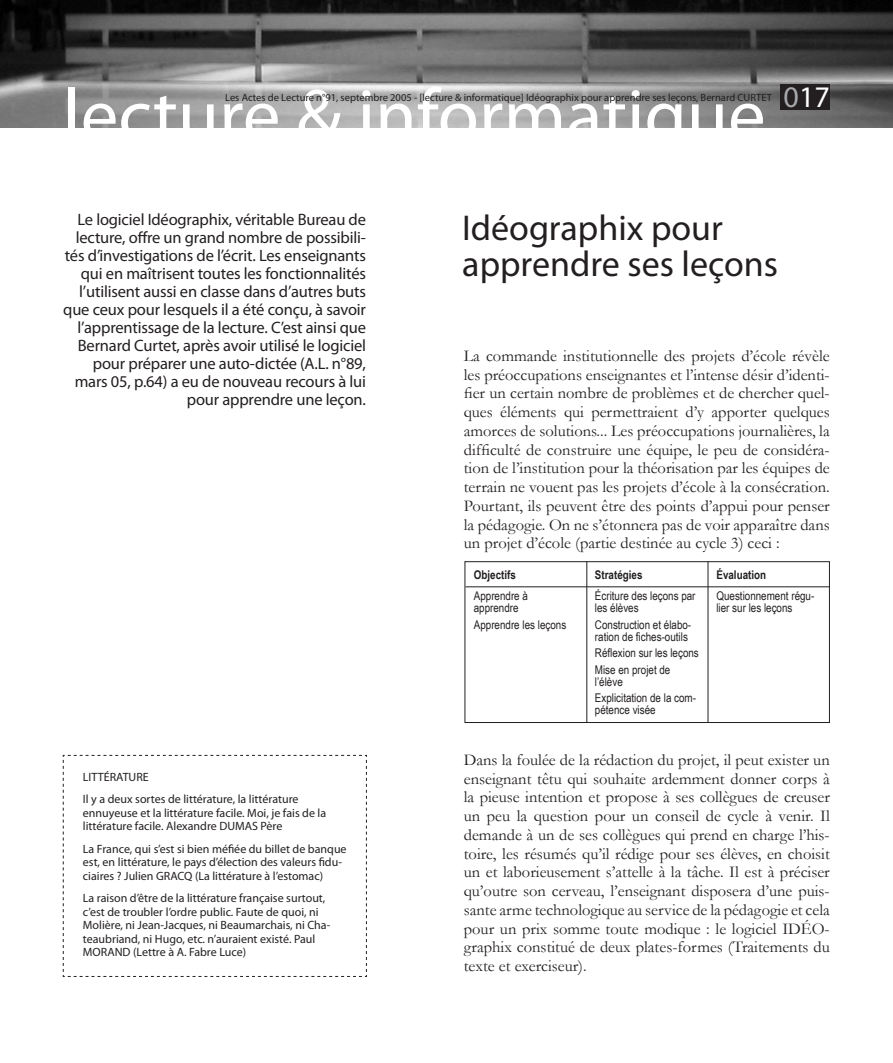
<style>
.page{position:relative;width:893px;height:1063px;background:#fff}
.page>*{position:absolute;margin:0;border:0;box-sizing:border-box;transform-origin:0 0}
.t1{font:75px "Myriad Pro";color:#fff}
.Corps_de_texte{font:36px/36px "Myriad Pro";color:#231f20}
.t2{font:30px "Myriad Pro";color:#fff}
.t3{font:16.5px/18.8px "Garamond";color:#231f20;text-align:justify}
.Corps_de_texte-2{font:16.5px/18px "Myriad Pro";letter-spacing:-.01em;color:#231f20;text-align:right}
.t4{font:12px/13.5px "Myriad Pro";color:#231f20}
.t5{font:12px/12px "Arial Narrow";color:#231f20}
.t6{font:700 12px "Arial Narrow";color:#231f20}
.t7{font:10.5px "Myriad Pro";color:#231f20}
.s1{color:#a8a9ad}
</style>
<div class="page">
<img style="left:0;top:0;width:893px;height:128px">
<div style="left:780px;top:84px;width:50px;height:26px;background:#231f20"></div>
<div style="left:465px;top:561px;width:365px;height:162px;border:1px solid #231f20"></div>
<hr style="left:586px;top:561px;width:1px;height:162px;background:#231f20">
<hr style="left:708px;top:561px;width:1px;height:162px;background:#231f20">
<hr style="left:466px;top:586px;width:363px;height:1px;background:#231f20">
<svg style="left:63px;top:755px;width:304px;height:222px"></svg>
<p class="t1" style="left:63px;top:69px;width:704px">lecture &amp; informatique</p>
<p class="t7" style="left:225px;top:91px;width:548px">Les Actes de Lecture n°91, septembre 2005 - [lecture &amp; informatique] Idéographix pour apprendre ses leçons, Bernard CURTET</p>
<p class="t2" style="left:784px;top:78px;width:48px"><span class="s1">0</span>17</p>
<p class="Corps_de_texte-2" style="left:63px;top:210px;width:304px">Le logiciel Idéographix, véritable Bureau de lecture, offre un grand nombre de possibili&shy;tés d’investigations de l’écrit. Les enseignants qui en maîtrisent toutes les fonctionnalités l’utilisent aussi en classe dans d’autres buts que ceux pour lesquels il a été conçu, à savoir l’apprentissage de la lecture. C’est ainsi que Bernard Curtet, après avoir utilisé le logiciel pour préparer une auto-dictée (A.L. n°89, mars 05, p.64) a eu de nouveau recours à lui pour apprendre une leçon.</p>
<p class="Corps_de_texte" style="left:462px;top:209px;width:317px">Idéographix pour apprendre ses leçons</p>
<p class="t3" style="left:464px;top:346px;width:367px">La commande institutionnelle des projets d’école révèle les préoccupations enseignantes et l’intense désir d’identi&shy;fier un certain nombre de problèmes et de chercher quel&shy;ques éléments qui permettraient d’y apporter quelques amorces de solutions... Les préoccupations journalières, la difficulté de construire une équipe, le peu de considéra&shy;tion de l’institution pour la théorisation par les équipes de terrain ne vouent pas les projets d’école à la consécration.<br>Pourtant, ils peuvent être des points d’appui pour penser la pédagogie. On ne s’étonnera pas de voir apparaître dans un projet d’école (partie destinée au cycle 3) ceci :</p>
<p class="t4" style="left:83px;top:770px;width:67px">LITTÉRATURE</p>
<p class="t4" style="left:83px;top:792px;width:245px">Il y a deux sortes de littérature, la littérature ennuyeuse et la littérature facile. Moi, je fais de la littérature facile. Alexandre DUMAS Père</p>
<p class="t4" style="left:83px;top:842px;width:265px">La France, qui s’est si bien méfiée du billet de banque est, en littérature, le pays d’élection des valeurs fidu&shy;ciaires ? Julien GRACQ (La littérature à l’estomac)</p>
<p class="t4" style="left:83px;top:891px;width:249px">La raison d’être de la littérature française surtout, c’est de troubler l’ordre public. Faute de quoi, ni Molière, ni Jean-Jacques, ni Beaumarchais, ni Cha&shy;teaubriand, ni Hugo, etc. n’auraient existé. Paul MORAND (Lettre à A. Fabre Luce)</p>
<p class="t6" style="left:474px;top:566px;width:44px">Objectifs</p>
<p class="t5" style="left:474px;top:590px;width:56px">Apprendre à apprendre</p>
<p class="t5" style="left:474px;top:618px;width:94px">Apprendre les leçons</p>
<p class="t6" style="left:595px;top:566px;width:49px">Stratégies</p>
<p class="t5" style="left:595px;top:590px;width:102px">Écriture des leçons par les élèves</p>
<p class="t5" style="left:595px;top:618px;width:98px">Construction et élabo&shy;ration de fiches-outils</p>
<p class="t5" style="left:595px;top:647px;width:105px">Réflexion sur les leçons</p>
<p class="t5" style="left:595px;top:663px;width:77px">Mise en projet de l’élève</p>
<p class="t5" style="left:595px;top:692px;width:103px">Explicitation de la com&shy;pétence visée</p>
<p class="t6" style="left:716px;top:566px;width:51px">Évaluation</p>
<p class="t5" style="left:716px;top:590px;width:99px">Questionnement régu&shy;lier sur les leçons</p>
<p class="t3" style="left:464px;top:750px;width:367px">Dans la foulée de la rédaction du projet, il peut exister un enseignant têtu qui souhaite ardemment donner corps à la pieuse intention et propose à ses collègues de creuser un peu la question pour un conseil de cycle à venir. Il demande à un de ses collègues qui prend en charge l’his&shy;toire, les résumés qu’il rédige pour ses élèves, en choisit un et laborieusement s’attelle à la tâche. Il est à préciser qu’outre son cerveau, l’enseignant disposera d’une puis&shy;sante arme technologique au service de la pédagogie et cela pour un prix somme toute modique : le logiciel IDÉO&shy;graphix constitué de deux plates-formes (Traitements du texte et exerciseur).</p>
</div>
